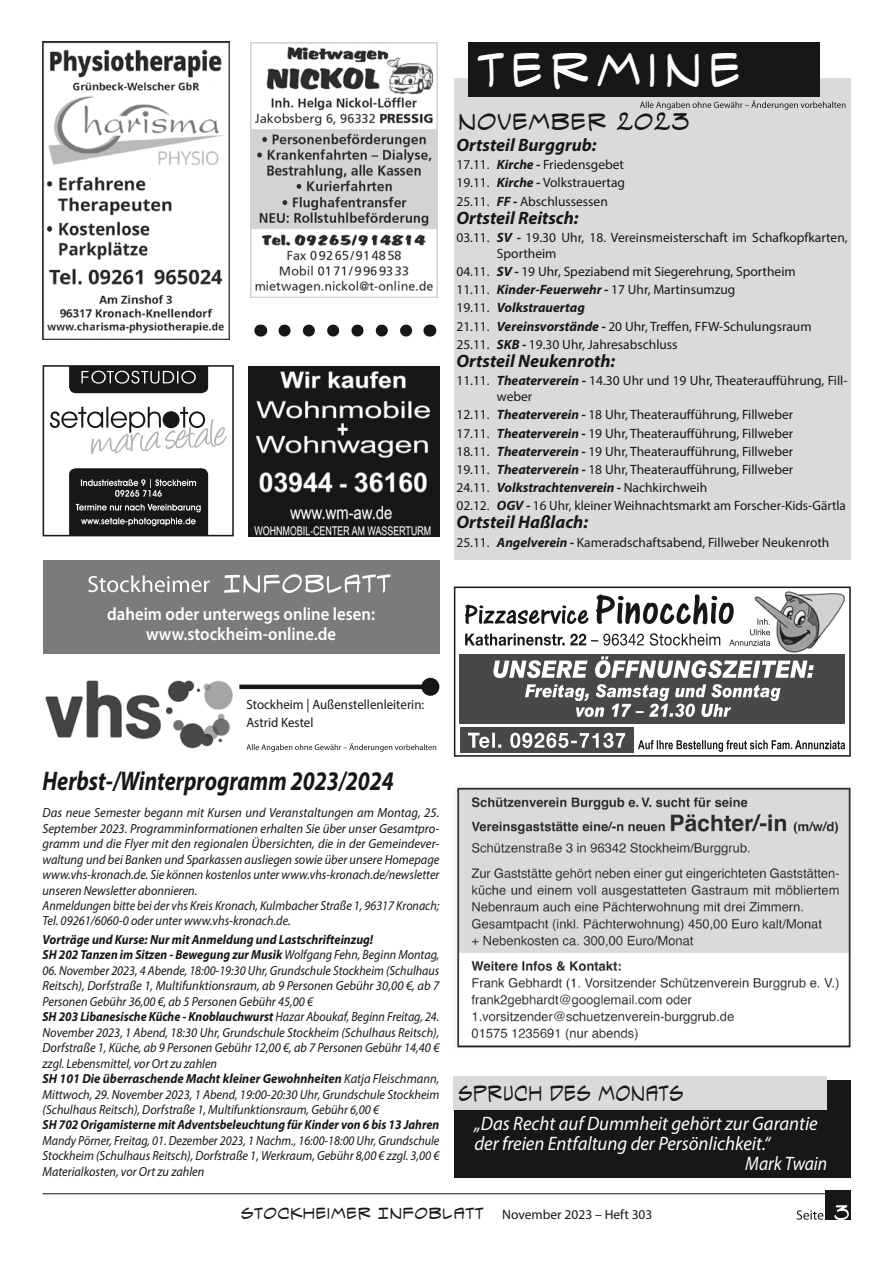
<style>
.page{position:relative;width:893px;height:1263px;background:#fff}
.page>*{position:absolute;margin:0;border:0;box-sizing:border-box;transform-origin:0 0}
.t1{font:49.5px "Spectre Verde BB";letter-spacing:.1em;color:#fff}
.t2{font:italic 700 27px "Myriad Pro";color:#181716;scale:.82 1}
.t3{font:24px "Spectre Verde BB";color:#181716}
.t4{font:22.5px "Spectre Verde BB";color:#181716;scale:.82 1}
.t5{font:italic 19.5px "Myriad Pro";color:#fff;scale:.96 1}
.t6{font:italic 19.5px "Myriad Pro";color:#fff;scale:.9 1}
.t7{font:italic 700 18px "Myriad Pro";color:#181716}
.t8{font:600 18px/20.5px "Myriad Pro";color:#fff;text-align:center;scale:.93 1}
.t9{font:16.5px "Spectre Verde BB";color:#181716}
.t10{font:13.5px/18.1px "Myriad Pro";color:#181716}
.t11{font:13.5px/18px "Myriad Pro";color:#181716;scale:.96 1}
.t12{font:italic 13.2px/15.5px "Myriad Pro";color:#181716;scale:.91 1}
.t13{font:italic 13.2px/15.5px "Myriad Pro";color:#181716;scale:.96 1}
.t14{font:italic 700 13.2px/15.5px "Myriad Pro";color:#181716;scale:.93 1}
.t15{font:italic 700 13.2px "Myriad Pro";color:#181716;scale:.91 1}
.s1{font-weight:700;font-style:italic}
.s2{font-weight:400}
.s3{font-weight:700}
.s4{font-family:"Myriad Pro";font-size:13.5px}
</style>
<div class="page">
<hr style="left:43px;top:1193px;width:807px;height:1px;background:#181716">
<div style="left:825px;top:1190px;width:25px;height:30px;background:#181716"></div>
<svg style="left:797px;top:1210px;width:26px;height:10px"></svg>
<svg style="left:834px;top:1205px;width:15px;height:15px"></svg>
<img style="left:43px;top:42px;width:187px;height:297px">
<div style="left:454px;top:79px;width:396px;height:481px;background:#d9dada"></div>
<div style="left:468px;top:43px;width:352px;height:54px;background:#181716"></div>
<div style="left:454px;top:1081px;width:396px;height:97px;background:#181716"></div>
<div style="left:454px;top:1076px;width:373px;height:33px;background:#d9dada"></div>
<svg style="left:640px;top:100px;width:205px;height:10px"></svg>
<div style="left:43px;top:560px;width:397px;height:93px;background:#7a7b7a"></div>
<svg style="left:224px;top:574px;width:167px;height:19px"></svg>
<svg style="left:88px;top:575px;width:122px;height:17px"></svg>
<svg style="left:69px;top:468px;width:139px;height:65px;background:#343332"></svg>
<svg style="left:50px;top:407px;width:177px;height:48px"></svg>
<svg style="left:69px;top:368px;width:139px;height:25px;background:#323130"></svg>
<div style="left:43px;top:365px;width:191px;height:171px;border:2px solid #181716"></div>
<img style="left:250px;top:43px;width:188px;height:255px">
<img style="left:248px;top:367px;width:192px;height:170px">
<svg style="left:246px;top:743px;width:190px;height:9px"></svg>
<div style="left:239px;top:684px;width:191px;height:5px;background:#181716"></div>
<div style="left:421px;top:678px;width:18px;height:18px;background:#181716;border-radius:50%"></div>
<img style="left:45px;top:680px;width:188px;height:68px">
<svg style="left:284px;top:325px;width:129px;height:12px"></svg>
<svg style="left:260px;top:325px;width:1px;height:12px"></svg>
<svg style="left:429px;top:325px;width:1px;height:12px"></svg>
<img style="left:770px;top:591px;width:75px;height:61px">
<svg style="left:465px;top:594px;width:305px;height:52px"></svg>
<div style="left:460px;top:654px;width:385px;height:70px;background:#484847"></div>
<div style="left:454px;top:586px;width:397px;height:171px;border:2px solid #181716"></div>
<div style="left:460px;top:727px;width:174px;height:26px;background:#484847"></div>
<svg style="left:468px;top:733px;width:157px;height:15px"></svg>
<svg style="left:638px;top:740px;width:207px;height:12px"></svg>
<svg style="left:525px;top:684px;width:255px;height:33px"></svg>
<svg style="left:493px;top:656px;width:321px;height:22px"></svg>
<img style="left:456px;top:787px;width:395px;height:261px">
<h1 class="t1" style="left:477px;top:44px;width:266px">TERMINE</h1>
<h3 class="t3" style="left:458px;top:110px;width:233px">NOVEMBER 2023</h3>
<h3 class="t8" style="left:107px;top:603px;width:289px">daheim oder unterwegs online lesen: www.stockheim-online.de</h3>
<h3 class="t7" style="left:456px;top:133px;width:142px">Ortsteil Burggrub:</h3>
<p class="t10" style="left:456px;top:155px;width:170px;text-align:justify">17.11. <span class="s1">Kirche -</span> Friedensgebet 19.11. <span class="s1">Kirche -</span> Volkstrauertag 25.11. <span class="s1">FF -</span> Abschlussessen</p>
<h3 class="t7" style="left:456px;top:206px;width:124px">Ortsteil Reitsch:</h3>
<p class="t10" style="left:497px;top:229px;width:352px;line-height:16px;text-indent:-40px">03.11. <span class="s1">SV -</span> 19.30 Uhr, 18. Vereinsmeisterschaft im Schafkopfkarten,<br>Sportheim</p>
<p class="t10" style="left:456px;top:262px;width:357px">04.11. <span class="s1">SV -</span> 19 Uhr, Speziabend mit Siegerehrung, Sportheim 11.11. <span class="s1">Kinder-Feuerwehr -</span> 17 Uhr, Martinsumzug<br>19.11. <span class="s1">Volkstrauertag<br></span>21.11. <span class="s1">Vereinsvorstände -</span> 20 Uhr, Treffen, FFW-Schulungsraum 25.11. <span class="s1">SKB -</span> 19.30 Uhr, Jahresabschluss</p>
<h3 class="t7" style="left:456px;top:349px;width:160px">Ortsteil Neukenroth:</h3>
<p class="t10" style="left:497px;top:372px;width:352px;line-height:16px;text-indent:-40px">11.11. <span class="s1">Theaterverein -</span> 14.30 Uhr und 19 Uhr, Theateraufführung, Fill&shy;weber</p>
<p class="t10" style="left:456px;top:406px;width:391px">12.11. <span class="s1">Theaterverein -</span> 18 Uhr, Theateraufführung, Fillweber<br>17.11. <span class="s1">Theaterverein -</span> 19 Uhr, Theateraufführung, Fillweber<br>18.11. <span class="s1">Theaterverein -</span> 19 Uhr, Theateraufführung, Fillweber<br>19.11. <span class="s1">Theaterverein -</span> 18 Uhr, Theateraufführung, Fillweber<br>24.11. <span class="s1">Volkstrachtenverein -</span> Nachkirchweih<br>02.12. <span class="s1">OGV -</span> 16 Uhr, kleiner Weihnachtsmarkt am Forscher-Kids-Gärtla</p>
<h3 class="t7" style="left:456px;top:511px;width:133px">Ortsteil Haßlach:</h3>
<p class="t10" style="left:456px;top:533px;width:375px">25.11. <span class="s1">Angelverein -</span> Kameradschaftsabend, Fillweber Neukenroth</p>
<p class="t11" style="left:246px;top:695px;width:187px">Stockheim | Außenstellenleiterin:<br>Astrid Kestel</p>
<h2 class="t2" style="left:43px;top:763px;width:430px">Herbst-/Winterprogramm 2023/2024</h2>
<p class="t13" style="left:43px;top:805px;width:415px">Das neue Semester begann mit Kursen und Veranstaltungen am Montag, 25.<br>September 2023. Programminformationen erhalten Sie über unser Gesamtpro&shy;gramm und die Flyer mit den regionalen Übersichten, die in der Gemeindever&shy;waltung und bei Banken und Sparkassen ausliegen sowie über unsere Homepage www.vhs-kronach.de. Sie können kostenlos unter www.vhs-kronach.de/newsletter unseren Newsletter abonnieren.<br>Anmeldungen bitte bei der vhs Kreis Kronach, Kulmbacher Straße 1, 96317 Kronach; Tel. 09261/6060-0 oder unter www.vhs-kronach.de.</p>
<p class="t14" style="left:43px;top:931px;width:428px">Vorträge und Kurse: Nur mit Anmeldung und Lastschrifteinzug!<br>SH 202 Tanzen im Sitzen - Bewegung zur Musik <span class="s2">Wolfgang Fehn, Beginn Montag,</span></p>
<p class="t12" style="left:43px;top:962px;width:438px">06. November 2023, 4 Abende, 18:00-19:30 Uhr, Grundschule Stockheim (Schulhaus Reitsch), Dorfstraße 1, Multifunktionsraum, ab 9 Personen Gebühr 30,00 €, ab 7<br>Personen Gebühr 36,00 €, ab 5 Personen Gebühr 45,00 €<br><span class="s3">SH 203 Libanesische Küche - Knoblauchwurst</span> Hazar Aboukaf, Beginn Freitag, 24.<br>November 2023, 1 Abend, 18:30 Uhr, Grundschule Stockheim (Schulhaus Reitsch), Dorfstraße 1, Küche, ab 9 Personen Gebühr 12,00 €, ab 7 Personen Gebühr 14,40 € zzgl. Lebensmittel, vor Ort zu zahlen<br><span class="s3">SH 101 Die überraschende Macht kleiner Gewohnheiten</span> Katja Fleischmann, Mittwoch, 29. November 2023, 1 Abend, 19:00-20:30 Uhr, Grundschule Stockheim (Schulhaus Reitsch), Dorfstraße 1, Multifunktionsraum, Gebühr 6,00 €</p>
<p class="t15" style="left:43px;top:1116px;width:438px">SH 702 Origamisterne mit Adventsbeleuchtung für Kinder von 6 bis 13 Jahren</p>
<p class="t12" style="left:43px;top:1132px;width:438px;text-align:justify">Mandy Pörner, Freitag, 01. Dezember 2023, 1 Nachm., 16:00-18:00 Uhr, Grundschule Stockheim (Schulhaus Reitsch), Dorfstraße 1, Werkraum, Gebühr 8,00 € zzgl. 3,00 € Materialkosten, vor Ort zu zahlen</p>
<h3 class="t4" style="left:458px;top:1081px;width:277px">SPRUCH DES MONATS</h3>
<h3 class="t5" style="left:474px;top:1111px;width:359px">„Das Recht auf Dummheit gehört zur Garantie</h3>
<h3 class="t5" style="left:474px;top:1131px;width:309px">der freien Entfaltung der Persönlichkeit.“</h3>
<h3 class="t6" style="left:745px;top:1152px;width:93px">Mark Twain</h3>
<p class="t9" style="left:240px;top:1205px;width:413px">STOCKHEIMER INFOBLATT <span class="s4">November 2023 – Heft 303</span></p>
</div>
